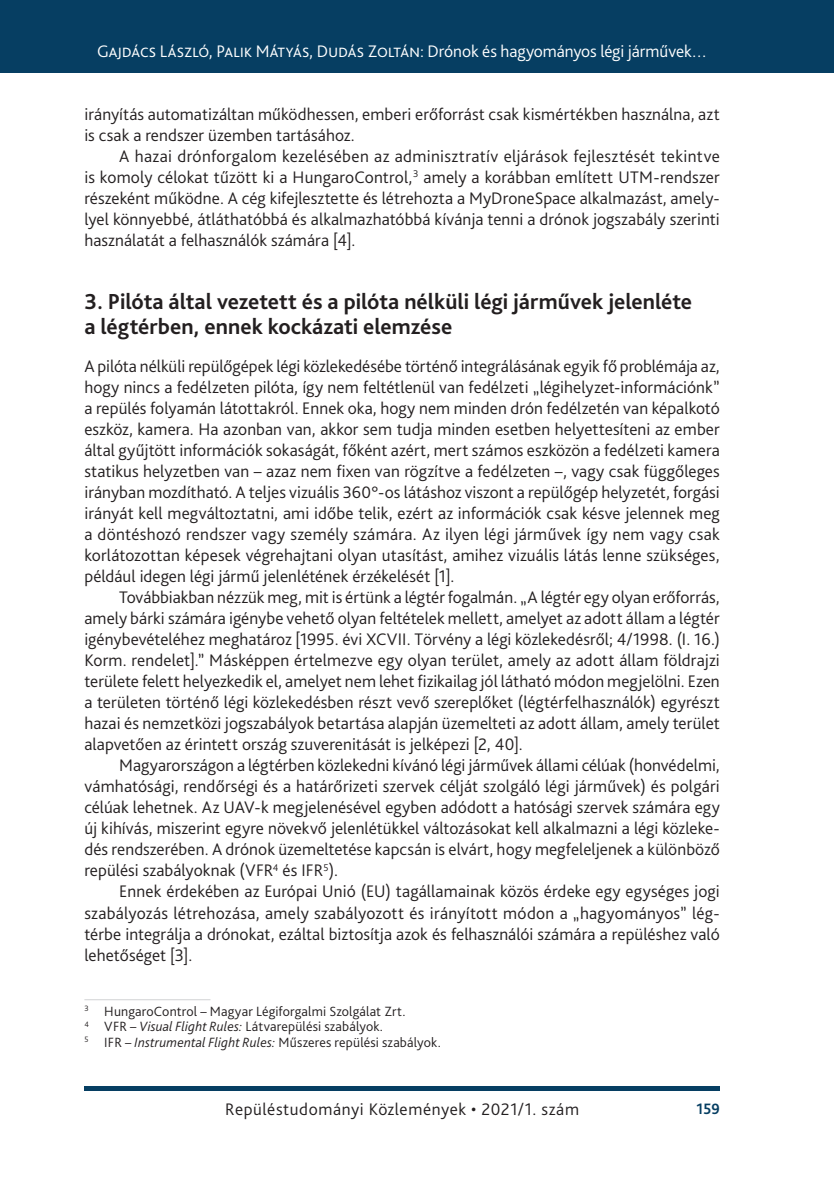
<style>
.page{position:relative;width:834px;height:1181px;background:#fff}
.page>*{position:absolute;margin:0;border:0;box-sizing:border-box;transform-origin:0 0}
._1_1__Head_bold_13{font:700 22.75px/24.5px "Bliss Pro";color:#231f20}
._1__Body{font:300 17.5px/21px "Bliss Pro";letter-spacing:.005em;color:#231f20;text-align:justify}
._2__Body_1st_paragra{font:300 17.5px/21px "Bliss Pro";letter-spacing:.01em;color:#231f20;text-align:justify}
.t1{font:300 17.5px "Bliss Pro";letter-spacing:-.005em;color:#fff}
._2__Body_1st_paragra-2{font:300 17.5px "Bliss Pro";letter-spacing:.03em;color:#231f20}
.t2{font:700 15.75px "Bliss Pro";color:#063e62;scale:.95 1}
.Footnote_text{font:300 14px "Bliss Pro";letter-spacing:.01em;color:#231f20}
.s1{font-style:italic}
</style>
<div class="page">
<div style="left:0;top:0;width:833px;height:73px;background:#063e62"></div>
<div style="left:84px;top:1086px;width:635px;height:5px;background:#063e62"></div>
<hr style="left:84px;top:999px;width:126px;height:1px;background:#d1d2d4">
<p class="t1" style="left:97px;top:41px;width:611px">Gajdács László, Palik Mátyás, Dudás Zoltán: Drónok és hagyományos légi járművek…</p>
<p class="_1__Body" style="left:84px;top:103px;width:636px">irányítás automatizáltan működhessen, emberi erőforrást csak kismértékben használna, azt is csak a rendszer üzemben tartásához.</p>
<p class="_1__Body" style="left:84px;top:145px;width:637px;text-indent:35px">A hazai drónforgalom kezelésében az adminisztratív eljárások fejlesztését tekintve is komoly célokat tűzött ki a HungaroControl,<sup>3</sup> amely a korábban említett UTM-rendszer részeként működne. A cég kifejlesztette és létrehozta a MyDroneSpace alkalmazást, amel - lyel könnyebbé, átláthatóbbá és alkalmazhatóbbá kívánja tenni a drónok jogszabály szerinti használatát a felhasználók számára [4].</p>
<p class="_1_1__Head_bold_13" style="left:84px;top:289px;width:609px">3. Pilóta által vezetett és a pilóta nélküli légi járművek jelenléte a légtérben, ennek kockázati elemzése</p>
<p class="_2__Body_1st_paragra" style="left:84px;top:355px;width:637px">A pilóta nélküli repülőgépek légi közlekedésébe történő integrálásának egyik fő problémája az, hogy nincs a fedélzeten pilóta, így nem feltétlenül van fedélzeti „légihelyzet-információnk” a repülés folyamán látottakról. Ennek oka, hogy nem minden drón fedélzetén van képalkotó eszköz, kamera. Ha azonban van, akkor sem tudja minden esetben helyettesíteni az ember által gyűjtött információk sokaságát, főként azért, mert számos eszközön a fedélzeti kamera statikus helyzetben van – azaz nem fixen van rögzítve a fedélzeten –, vagy csak függőleges irányban mozdítható. A teljes vizuális 360°-os látáshoz viszont a repülőgép helyzetét, forgási irányát kell megváltoztatni, ami időbe telik, ezért az információk csak késve jelennek meg a döntéshozó rendszer vagy személy számára. Az ilyen légi járművek így nem vagy csak korlátozottan képesek végrehajtani olyan utasítást, amihez vizuális látás lenne szükséges, például idegen légi jármű jelenlétének érzékelését [1].</p>
<p class="_1__Body" style="left:84px;top:586px;width:637px;text-indent:35px">Továbbiakban nézzük meg, mit is értünk a légtér fogalmán. „A légtér egy olyan erőforrás, amely bárki számára igénybe vehető olyan feltételek mellett, amelyet az adott állam a légtér igénybevételéhez meghatároz [1995. évi XCVII. Törvény a légi közlekedésről; 4/1998. (I. -16.)<br>Korm. rendelet].” Másképpen értelmezve egy olyan terület, amely az adott állam földrajzi területe felett helyezkedik el, amelyet nem lehet fizikailag jól látható módon megjelölni. Ezen a területen történő légi közlekedésben részt vevő szereplőket (légtérfelhasználók) egyrészt hazai és nemzetközi jogszabályok betartása alapján üzemelteti az adott állam, amely terület alapvetően az érintett ország szuverenitását is jelképezi [2, 40].</p>
<p class="_1__Body" style="left:84px;top:754px;width:637px;text-indent:35px">Magyarországon a légtérben közlekedni kívánó légi járművek állami célúak (honvédelmi, vámhatósági, rendőrségi és a határőrizeti szervek célját szolgáló légi járművek) és polgári célúak lehetnek. Az UAV-k megjelenésével egyben adódott a hatósági szervek számára egy új kihívás, miszerint egyre növekvő jelenlétükkel változásokat kell alkalmazni a légi közleke&shy;dés rendszerében. A drónok üzemeltetése kapcsán is elvárt, hogy megfeleljenek a különböző repülési szabályoknak (VFR<sup>4</sup> és IFR<sup>5</sup>).</p>
<p class="_1__Body" style="left:84px;top:880px;width:637px;text-indent:35px">Ennek érdekében az Európai Unió (EU) tagállamainak közös érdeke egy egységes jogi szabályozás létrehozása, amely szabályozott és irányított módon a „hagyományos” lég&shy;térbe integrálja a drónokat, ezáltal biztosítja azok és felhasználói számára a repüléshez való lehetőséget [3].</p>
<p class="Footnote_text" style="left:84px;top:1002px;width:322px"><sup>3</sup> HungaroControl – Magyar Légiforgalmi Szolgálat Zrt.</p>
<p class="Footnote_text" style="left:84px;top:1018px;width:300px"><sup>4</sup> VFR – <span class="s1">Visual Flight Rules:</span> Látvarepülési szabályok.</p>
<p class="Footnote_text" style="left:84px;top:1033px;width:358px"><sup>5</sup> IFR – <span class="s1">Instrumental Flight Rules:</span> Műszeres repülési szabályok.</p>
<p class="_2__Body_1st_paragra-2" style="left:225px;top:1098px;width:355px">Repüléstudományi Közlemények • 2021/1. szám</p>
<p class="t2" style="left:696px;top:1099px;width:26px">159</p>
</div>
